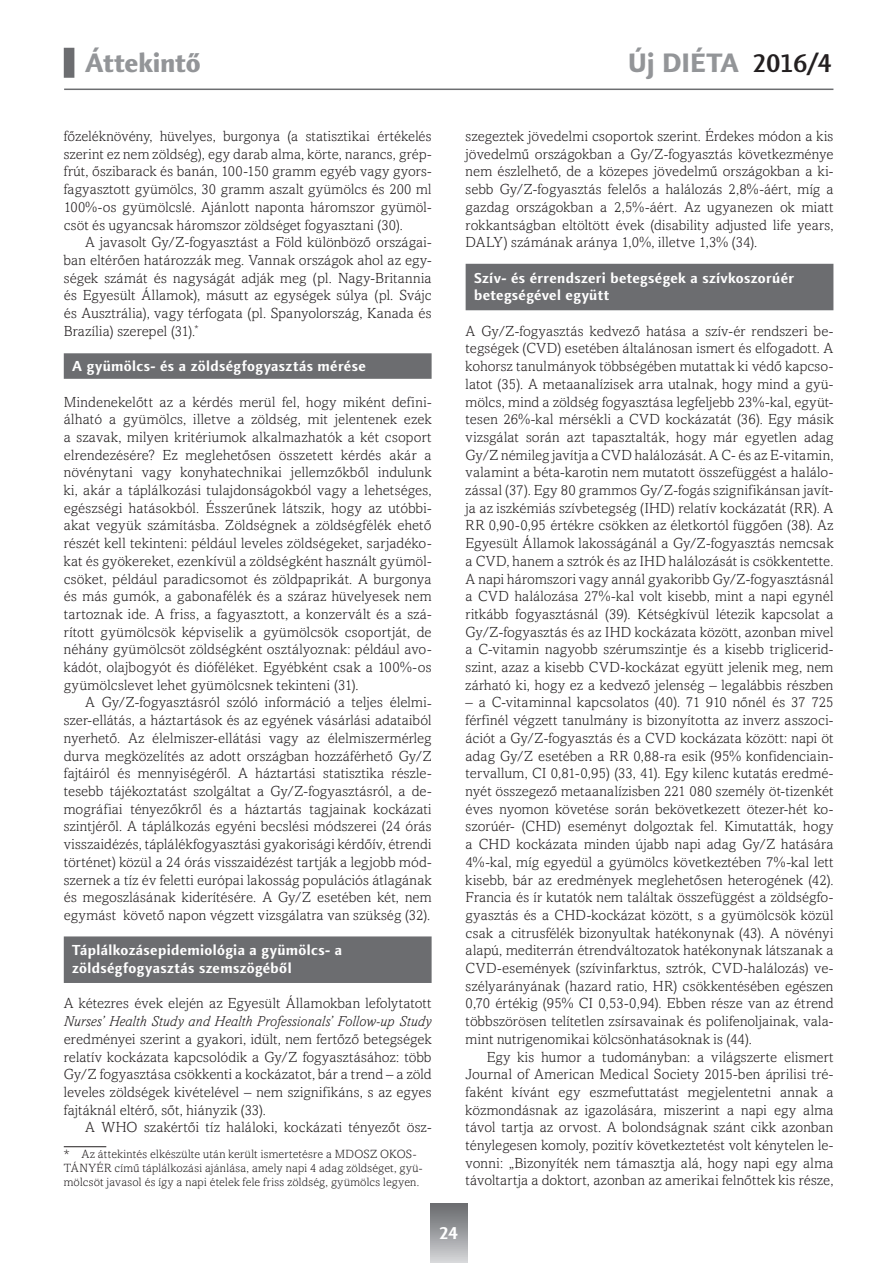
<style>
.page{position:relative;width:893px;height:1263px;background:#fff}
.page>*{position:absolute;margin:0;border:0;box-sizing:border-box;transform-origin:0 0}
.t1{font:800 27px "Finnegan";letter-spacing:-.005em;color:#939598}
.t2{font:700 18px "Finnegan";color:#fff}
.t3{font:300 14.7px/17.7px "Amasis";letter-spacing:.015em;color:#231f20;text-align:justify}
.t4{font:700 14.7px/17.7px "Finnegan";letter-spacing:.025em;color:#fff}
.t5{font:italic 300 14.7px "Amasis";letter-spacing:.005em;color:#231f20}
.t6{font:300 12px/14.4px "Amasis";letter-spacing:.02em;color:#231f20}
.s1{font-weight:500;color:#231f20}
</style>
<div class="page">
<div style="left:430px;top:1203px;width:37px;height:60px;background:linear-gradient(to bottom,#65676b,#d4d5d7)"></div>
<hr style="left:64px;top:89px;width:769px;height:1px;background:#6c6d70">
<div style="left:64px;top:48px;width:10px;height:30px;background:#6c6d70"></div>
<div style="left:64px;top:353px;width:368px;height:26px;background:#6c6d70"></div>
<div style="left:64px;top:936px;width:368px;height:47px;background:#6c6d70"></div>
<hr style="left:64px;top:1146px;width:42px;height:1px;background:#231f20">
<div style="left:466px;top:264px;width:367px;height:46px;background:#6c6d70"></div>
<h1 class="t1" style="left:85px;top:47px;width:117px">Áttekintő</h1>
<h1 class="t1" style="left:628px;top:47px;width:205px">Új DIÉTA <span class="s1">2016/4</span></h1>
<p class="t3" style="left:64px;top:127px;width:369px">főzeléknövény, hüvelyes, burgonya (a statisztikai értékelés szerint ez nem zöldség), egy darab alma, körte, narancs, grép&shy;frút, őszibarack és banán, 100-150 gramm egyéb vagy gyors&shy;fagyasztott gyümölcs, 30 gramm aszalt gyümölcs és 200 ml 100%-os gyümölcslé. Ajánlott naponta háromszor gyümöl&shy;csöt és ugyancsak háromszor zöldséget fogyasztani (30).</p>
<p class="t3" style="left:64px;top:233px;width:369px;text-indent:21px">A javasolt Gy/Z-fogyasztást a Föld különböző országai&shy;ban eltérően határozzák meg. Vannak országok ahol az egy&shy;ségek számát és nagyságát adják meg (pl. Nagy-Britannia és Egyesült Államok), másutt az egységek súlya (pl. Svájc és Ausztrália), vagy térfogata (pl. Spanyolország, Kanada és Brazília) szerepel (31).<sup>*</sup></p>
<p class="t4" style="left:72px;top:357px;width:295px">A gyümölcs- és a zöldségfogyasztás mérése</p>
<p class="t3" style="left:64px;top:393px;width:369px">Mindenekelőtt az a kérdés merül fel, hogy miként defini&shy;álható a gyümölcs, illetve a zöldség, mit jelentenek ezek a szavak, milyen kritériumok alkalmazhatók a két csoport elrendezésére? Ez meglehetősen összetett kérdés akár a növénytani vagy konyhatechnikai jellemzőkből indulunk ki, akár a táplálkozási tulajdonságokból vagy a lehetséges, egészségi hatásokból. Ésszerűnek látszik, hogy az utóbbi&shy;akat vegyük számításba. Zöldségnek a zöldségfélék ehető részét kell tekinteni: például leveles zöldségeket, sarjadéko&shy;kat és gyökereket, ezenkívül a zöldségként használt gyümöl&shy;csöket, például paradicsomot és zöldpaprikát. A burgonya és más gumók, a gabonafélék és a száraz hüvelyesek nem tartoznak ide. A friss, a fagyasztott, a konzervált és a szá&shy;rított gyümölcsök képviselik a gyümölcsök csoportját, de néhány gyümölcsöt zöldségként osztályoznak: például avo&shy;kádót, olajbogyót és dióféléket. Egyébként csak a 100%-os gyümölcslevet lehet gyümölcsnek tekinteni (31).</p>
<p class="t3" style="left:64px;top:693px;width:369px;text-indent:21px">A Gy/Z-fogyasztásról szóló információ a teljes élelmi&shy;szer-ellátás, a háztartások és az egyének vásárlási adataiból nyerhető. Az élelmiszer-ellátási vagy az élelmiszermérleg durva megközelítés az adott országban hozzáférhető Gy/Z fajtáiról és mennyiségéről. A háztartási statisztika részle&shy;tesebb tájékoztatást szolgáltat a Gy/Z-fogyasztásról, a de&shy;mográfiai tényezőkről és a háztartás tagjainak kockázati szintjéről. A táplálkozás egyéni becslési módszerei (24 órás visszaidézés, táplálékfogyasztási gyakorisági kérdőív, étrendi történet) közül a 24 órás visszaidézést tartják a legjobb mód&shy;szernek a tíz év feletti európai lakosság populációs átlagának és megoszlásának kiderítésére. A Gy/Z esetében két, nem egymást követő napon végzett vizsgálatra van szükség (32).</p>
<p class="t4" style="left:72px;top:941px;width:271px">Táplálkozásepidemiológia a gyümölcs- a zöldségfogyasztás szemszögéből</p>
<p class="t3" style="left:64px;top:994px;width:369px">A kétezres évek elején az Egyesült Államokban lefolytatott</p>
<p class="t5" style="left:64px;top:1013px;width:369px">Nurses’ Health Study and Health Professionals’ Follow-up Study</p>
<p class="t3" style="left:64px;top:1030px;width:369px">eredményei szerint a gyakori, idült, nem fertőző betegségek relatív kockázata kapcsolódik a Gy/Z fogyasztásához: több Gy/Z fogyasztása csökkenti a kockázatot, bár a trend – a zöld leveles zöldségek kivételével – nem szignifikáns, s az egyes fajtáknál eltérő, sőt, hiányzik (33).</p>
<p class="t3" style="left:85px;top:1118px;width:348px">A WHO szakértői tíz haláloki, kockázati tényezőt ös -</p>
<p class="t6" style="left:64px;top:1146px;width:360px">* Az áttekintés elkészülte után került ismertetésre a MDOSZ OKOS-<br>TÁNYÉR című táplálkozási ajánlása, amely napi 4 adag zöldséget, gyü&shy;mölcsöt javasol és így a napi ételek fele friss zöldség, gyümölcs legyen.</p>
<p class="t3" style="left:466px;top:127px;width:369px">szegeztek jövedelmi csoportok szerint. Érdekes módon a kis jövedelmű országokban a Gy/Z-fogyasztás következménye nem észlelhető, de a közepes jövedelmű országokban a ki&shy;sebb Gy/Z-fogyasztás felelős a halálozás 2,8%-áért, míg a gazdag országokban a 2,5%-áért. Az ugyanezen ok miatt rokkantságban eltöltött évek (disability adjusted life years, DALY) számának aránya 1,0%, illetve 1,3% (34).</p>
<p class="t4" style="left:474px;top:269px;width:321px">Szív- és érrendszeri betegségek a szívkoszorúér betegségével együtt</p>
<p class="t3" style="left:466px;top:322px;width:369px">A Gy/Z-fogyasztás kedvező hatása a szív-ér rendszeri be&shy;tegségek (CVD) esetében általánosan ismert és elfogadott. A kohorsz tanulmányok többségében mutattak ki védő kapcso&shy;latot (35). A metaanalízisek arra utalnak, hogy mind a gyü&shy;mölcs, mind a zöldség fogyasztása legfeljebb 23%-kal, együt&shy;tesen 26%-kal mérsékli a CVD kockázatát (36). Egy másik vizsgálat során azt tapasztalták, hogy már egyetlen adag Gy/Z némileg javítja a CVD halálozását. A C- és az E-vitamin, valamint a béta-karotin nem mutatott összefüggést a halálo&shy;zással (37). Egy 80 grammos Gy/Z-fogás szignifikánsan javít&shy;ja az iszkémiás szívbetegség (IHD) relatív kockázatát (RR). A RR 0,90-0,95 értékre csökken az életkortól függően (38). Az Egyesült Államok lakosságánál a Gy/Z-fogyasztás nemcsak a CVD, hanem a sztrók és az IHD halálozását is csökkentette.<br>A napi háromszori vagy annál gyakoribb Gy/Z-fogyasztásnál a CVD halálozása 27%-kal volt kisebb, mint a napi egynél ritkább fogyasztásnál (39). Kétségkívül létezik kapcsolat a Gy/Z-fogyasztás és az IHD kockázata között, azonban mivel a C-vitamin nagyobb szérumszintje és a kisebb triglicerid&shy;szint, azaz a kisebb CVD-kockázat együtt jelenik meg, nem zárható ki, hogy ez a kedvező jelenség – legalábbis részben</p>
<p class="t3" style="left:466px;top:693px;width:369px">– a C-vitaminnal kapcsolatos (40). 71 910 nőnél és 37 725 férfinél végzett tanulmány is bizonyította az inverz asszoci&shy;ációt a Gy/Z-fogyasztás és a CVD kockázata között: napi öt adag Gy/Z esetében a RR 0,88-ra esik (95% konfidenciain&shy;tervallum, CI 0,81-0,95) (33, 41). Egy kilenc kutatás eredmé&shy;nyét összegező metaanalízisben 221 080 személy öt-tizenkét éves nyomon követése során bekövetkezett ötezer-hét ko&shy;szorúér- (CHD) eseményt dolgoztak fel. Kimutatták, hogy a CHD kockázata minden újabb napi adag Gy/Z hatására 4%-kal, míg egyedül a gyümölcs következtében 7%-kal lett kisebb, bár az eredmények meglehetősen heterogének (42).<br>Francia és ír kutatók nem találtak összefüggést a zöldségfo&shy;gyasztás és a CHD-kockázat között, s a gyümölcsök közül csak a citrusfélék bizonyultak hatékonynak (43). A növényi alapú, mediterrán étrendváltozatok hatékonynak látszanak a CVD-események (szívinfarktus, sztrók, CVD-halálozás) ve&shy;szélyarányának (hazard ratio, HR) csökkentésében egészen 0,70 értékig (95% CI 0,53-0,94). Ebben része van az étrend többszörösen telítetlen zsírsavainak és polifenoljainak, vala&shy;mint nutrigenomikai kölcsönhatásoknak is (44).</p>
<p class="t3" style="left:466px;top:1047px;width:369px;text-indent:21px">Egy kis humor a tudományban: a világszerte elismert Journal of American Medical Society 2015-ben áprilisi tré&shy;faként kívánt egy eszmefuttatást megjelentetni annak a közmondásnak az igazolására, miszerint a napi egy alma távol tartja az orvost. A bolondságnak szánt cikk azonban ténylegesen komoly, pozitív következtetést volt kénytelen le&shy;vonni: „Bizonyíték nem támasztja alá, hogy napi egy alma távoltartja a doktort, azonban az amerikai felnőttek kis része,</p>
<p class="t2" style="left:439px;top:1222px;width:20px">24</p>
</div>
